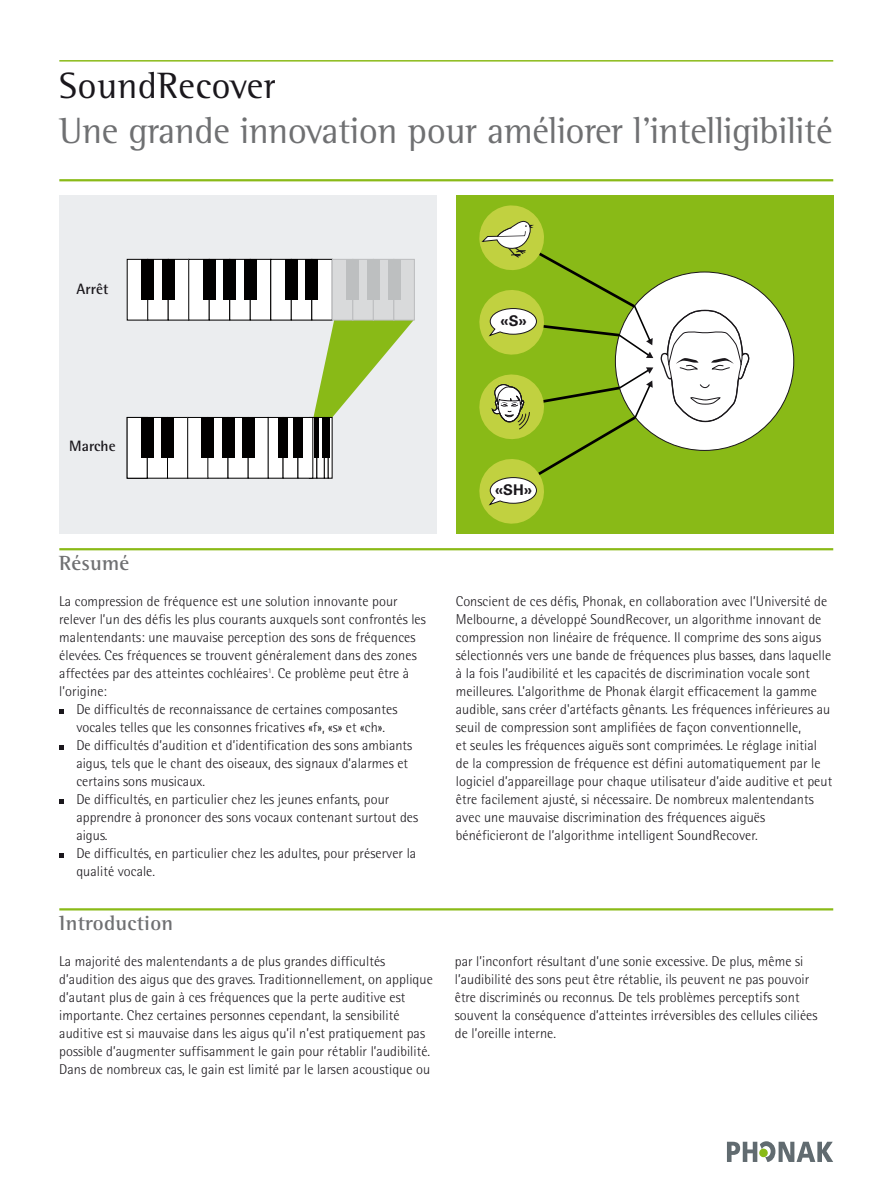
<style>
.page{position:relative;width:893px;height:1191px;background:#fff}
.page>*{position:absolute;margin:0;border:0;box-sizing:border-box;transform-origin:0 0}
.t1{font:37.5px "Rotis Semi Serif";letter-spacing:-.01em;color:#6f7072}
.t2{font:37.5px "Rotis Semi Serif";letter-spacing:.01em;color:#1a171c}
.t3{font:700 21px "Rotis Semi Serif";letter-spacing:.01em;color:#6f7072}
.t4{font:700 15px "Rotis Semi Sans";letter-spacing:.005em;color:#1a171c}
.t5{font:700 14.85px "Univers";color:#1a171c}
.t6{font:300 14.25px/18px "Rotis Semi Sans";letter-spacing:.005em;color:#1a171c}
</style>
<div class="page">
<svg style="left:59px;top:853px;width:5px;height:4px"></svg>
<svg style="left:59px;top:799px;width:5px;height:4px"></svg>
<svg style="left:59px;top:745px;width:5px;height:4px"></svg>
<svg style="left:59px;top:709px;width:5px;height:4px"></svg>
<hr style="left:59px;top:60px;width:774px;height:2px;background:#8aba17">
<svg style="left:727px;top:1141px;width:106px;height:21px"></svg>
<hr style="left:59px;top:179px;width:774px;height:2px;background:#8aba17">
<div style="left:456px;top:195px;width:377px;height:338px;background:#89ba17"></div>
<div style="left:615px;top:272px;width:179px;height:178px;background:#fff;border-radius:50%"></div>
<svg style="left:660px;top:309px;width:90px;height:114px"></svg>
<svg style="left:479px;top:205px;width:174px;height:154px"></svg>
<svg style="left:479px;top:367px;width:174px;height:157px"></svg>
<div style="left:59px;top:195px;width:378px;height:338px;background:#ebedef"></div>
<svg style="left:313px;top:320px;width:101px;height:99px"></svg>
<div style="left:127px;top:259px;width:21px;height:61px;background:#fff"></div>
<div style="left:148px;top:259px;width:20px;height:61px;background:#fff"></div>
<div style="left:147px;top:259px;width:21px;height:61px;border:1px solid #010000"></div>
<div style="left:168px;top:259px;width:21px;height:61px;background:#fff"></div>
<div style="left:189px;top:259px;width:20px;height:61px;background:#fff"></div>
<div style="left:209px;top:259px;width:21px;height:61px;background:#fff"></div>
<div style="left:209px;top:259px;width:21px;height:61px;border:1px solid #010000"></div>
<div style="left:230px;top:259px;width:20px;height:61px;background:#fff"></div>
<div style="left:250px;top:259px;width:21px;height:61px;background:#fff"></div>
<div style="left:250px;top:259px;width:21px;height:61px;border:1px solid #010000"></div>
<div style="left:271px;top:259px;width:20px;height:61px;background:#fff"></div>
<div style="left:291px;top:259px;width:21px;height:61px;background:#fff"></div>
<div style="left:291px;top:259px;width:21px;height:61px;border:1px solid #010000"></div>
<div style="left:312px;top:259px;width:20px;height:61px;background:#fff"></div>
<div style="left:332px;top:259px;width:21px;height:61px;background:#d9dadb"></div>
<div style="left:332px;top:259px;width:21px;height:61px;border:1px solid #bcbdbf"></div>
<div style="left:353px;top:259px;width:20px;height:61px;background:#d9dadb"></div>
<div style="left:353px;top:259px;width:21px;height:61px;border:1px solid #bcbdbf"></div>
<div style="left:373px;top:259px;width:21px;height:61px;background:#d9dadb"></div>
<div style="left:373px;top:259px;width:21px;height:61px;border:1px solid #bcbdbf"></div>
<div style="left:394px;top:259px;width:20px;height:61px;background:#d9dadb"></div>
<div style="left:394px;top:259px;width:21px;height:61px;border:1px solid #bcbdbf"></div>
<div style="left:141px;top:259px;width:13px;height:40px;background:#010000"></div>
<div style="left:162px;top:259px;width:12px;height:40px;background:#010000"></div>
<div style="left:203px;top:259px;width:13px;height:40px;background:#010000"></div>
<div style="left:224px;top:259px;width:12px;height:40px;background:#010000"></div>
<div style="left:244px;top:259px;width:13px;height:40px;background:#010000"></div>
<div style="left:285px;top:259px;width:12px;height:40px;background:#010000"></div>
<div style="left:305px;top:259px;width:13px;height:40px;background:#010000"></div>
<div style="left:347px;top:259px;width:12px;height:40px;background:#bdbfc0"></div>
<div style="left:367px;top:259px;width:13px;height:40px;background:#bdbfc0"></div>
<div style="left:388px;top:259px;width:12px;height:40px;background:#bdbfc0"></div>
<svg style="left:313px;top:419px;width:2px;height:57px"></svg>
<div style="left:309px;top:417px;width:8px;height:61px;border:1px solid #010000"></div>
<div style="left:317px;top:417px;width:7px;height:61px;background:#fff"></div>
<div style="left:324px;top:417px;width:4px;height:61px;border:1px solid #010000"></div>
<div style="left:328px;top:417px;width:4px;height:61px;border:1px solid #010000"></div>
<hr style="left:315px;top:417px;width:4px;height:41px;background:#010000">
<div style="left:322px;top:417px;width:5px;height:41px;background:#010000"></div>
<hr style="left:327px;top:417px;width:2px;height:41px;background:#010000">
<div style="left:127px;top:417px;width:20px;height:61px;background:#fff"></div>
<div style="left:147px;top:417px;width:20px;height:61px;background:#fff"></div>
<div style="left:147px;top:417px;width:21px;height:61px;border:1px solid #010000"></div>
<div style="left:167px;top:417px;width:21px;height:61px;background:#fff"></div>
<div style="left:167px;top:417px;width:21px;height:61px;border:1px solid #010000"></div>
<div style="left:188px;top:417px;width:20px;height:61px;background:#fff"></div>
<div style="left:187px;top:417px;width:21px;height:61px;border:1px solid #010000"></div>
<div style="left:208px;top:417px;width:20px;height:61px;background:#fff"></div>
<div style="left:228px;top:417px;width:20px;height:61px;background:#fff"></div>
<div style="left:248px;top:417px;width:20px;height:61px;background:#fff"></div>
<div style="left:268px;top:417px;width:15px;height:61px;background:#fff"></div>
<div style="left:283px;top:417px;width:15px;height:61px;background:#fff"></div>
<div style="left:283px;top:417px;width:15px;height:61px;border:1px solid #010000"></div>
<div style="left:298px;top:417px;width:15px;height:61px;background:#fff"></div>
<div style="left:141px;top:417px;width:12px;height:41px;background:#010000"></div>
<div style="left:161px;top:417px;width:13px;height:41px;background:#010000"></div>
<div style="left:202px;top:417px;width:12px;height:41px;background:#010000"></div>
<div style="left:222px;top:417px;width:12px;height:41px;background:#010000"></div>
<div style="left:242px;top:417px;width:12px;height:41px;background:#010000"></div>
<div style="left:278px;top:417px;width:10px;height:41px;background:#010000"></div>
<div style="left:293px;top:417px;width:10px;height:41px;background:#010000"></div>
<hr style="left:59px;top:548px;width:774px;height:2px;background:#8aba17">
<hr style="left:59px;top:908px;width:774px;height:2px;background:#8aba17">
<h1 class="t2" style="left:59px;top:71px;width:218px">SoundRecover</h1>
<h1 class="t1" style="left:59px;top:116px;width:775px">Une grande innovation pour améliorer l’intelligibilité</h1>
<p class="t4" style="left:76px;top:284px;width:33px">Arrêt</p>
<p class="t5" style="left:500px;top:316px;width:28px">«S»</p>
<p class="t4" style="left:69px;top:441px;width:48px">Marche</p>
<h2 class="t3" style="left:59px;top:555px;width:71px">Résumé</h2>
<p class="t6" style="left:59px;top:593px;width:340px">La compression de fréquence est une solution innovante pour</p>
<p class="t6" style="left:59px;top:611px;width:368px">relever l’un des défis les plus courants auxquels sont confrontés les</p>
<p class="t6" style="left:59px;top:629px;width:358px">malentendants: une mauvaise perception des sons de fréquences</p>
<p class="t6" style="left:59px;top:647px;width:359px">élevées. Ces fréquences se trouvent généralement dans des zones</p>
<p class="t6" style="left:59px;top:665px;width:351px">affectées par des atteintes cochléaires<sup>1</sup>. Ce problème peut être à</p>
<p class="t6" style="left:59px;top:683px;width:49px">l’origine:</p>
<p class="t6" style="left:76px;top:701px;width:323px">De difficultés de reconnaissance de certaines composantes</p>
<p class="t6" style="left:76px;top:719px;width:310px">vocales telles que les consonnes fricatives «f», «s» et «ch».</p>
<p class="t6" style="left:76px;top:737px;width:337px">De difficultés d’audition et d’identification des sons ambiants</p>
<p class="t6" style="left:76px;top:755px;width:333px">aigus, tels que le chant des oiseaux, des signaux d’alarmes et</p>
<p class="t6" style="left:76px;top:773px;width:130px">certains sons musicaux.</p>
<p class="t6" style="left:76px;top:791px;width:314px">De difficultés, en particulier chez les jeunes enfants, pour</p>
<p class="t6" style="left:76px;top:809px;width:343px">apprendre à prononcer des sons vocaux contenant surtout des</p>
<p class="t6" style="left:76px;top:827px;width:33px">aigus.</p>
<p class="t6" style="left:76px;top:845px;width:341px">De difficultés, en particulier chez les adultes, pour préserver la</p>
<p class="t6" style="left:76px;top:863px;width:80px">qualité vocale.</p>
<h2 class="t3" style="left:59px;top:915px;width:115px">Introduction</h2>
<p class="t5" style="left:495px;top:484px;width:38px">«SH»</p>
<p class="t6" style="left:456px;top:593px;width:378px">Conscient de ces défis, Phonak, en collaboration avec l’Université de Melbourne, a développé SoundRecover, un algorithme innovant de compression non linéaire de fréquence. Il comprime des sons aigus sélectionnés vers une bande de fréquences plus basses, dans laquelle à la fois l’audibilité et les capacités de discrimination vocale sont meilleures. L’algorithme de Phonak élargit efficacement la gamme audible, sans créer d'artéfacts gênants. Les fréquences inférieures au seuil de compression sont amplifiées de façon conventionnelle,<br>et seules les fréquences aiguës sont comprimées. Le réglage initial de la compression de fréquence est défini automatiquement par le logiciel d’appareillage pour chaque utilisateur d’aide auditive et peut être facilement ajusté, si nécessaire. De nombreux malentendants avec une mauvaise discrimination des fréquences aiguës bénéficieront de l’algorithme intelligent SoundRecover.</p>
<p class="t6" style="left:59px;top:953px;width:375px">La majorité des malentendants a de plus grandes difficultés d’audition des aigus que des graves. Traditionnellement, on applique d’autant plus de gain à ces fréquences que la perte auditive est importante. Chez certaines personnes cependant, la sensibilité auditive est si mauvaise dans les aigus qu’il n’est pratiquement pas possible d’augmenter suffisamment le gain pour rétablir l’audibilité.<br>Dans de nombreux cas, le gain est limité par le larsen acoustique ou</p>
<p class="t6" style="left:455px;top:953px;width:364px">par l’inconfort résultant d’une sonie excessive. De plus, même si l’audibilité des sons peut être rétablie, ils peuvent ne pas pouvoir être discriminés ou reconnus. De tels problèmes perceptifs sont souvent la conséquence d’atteintes irréversibles des cellules ciliées de l’oreille interne.</p>
</div>
